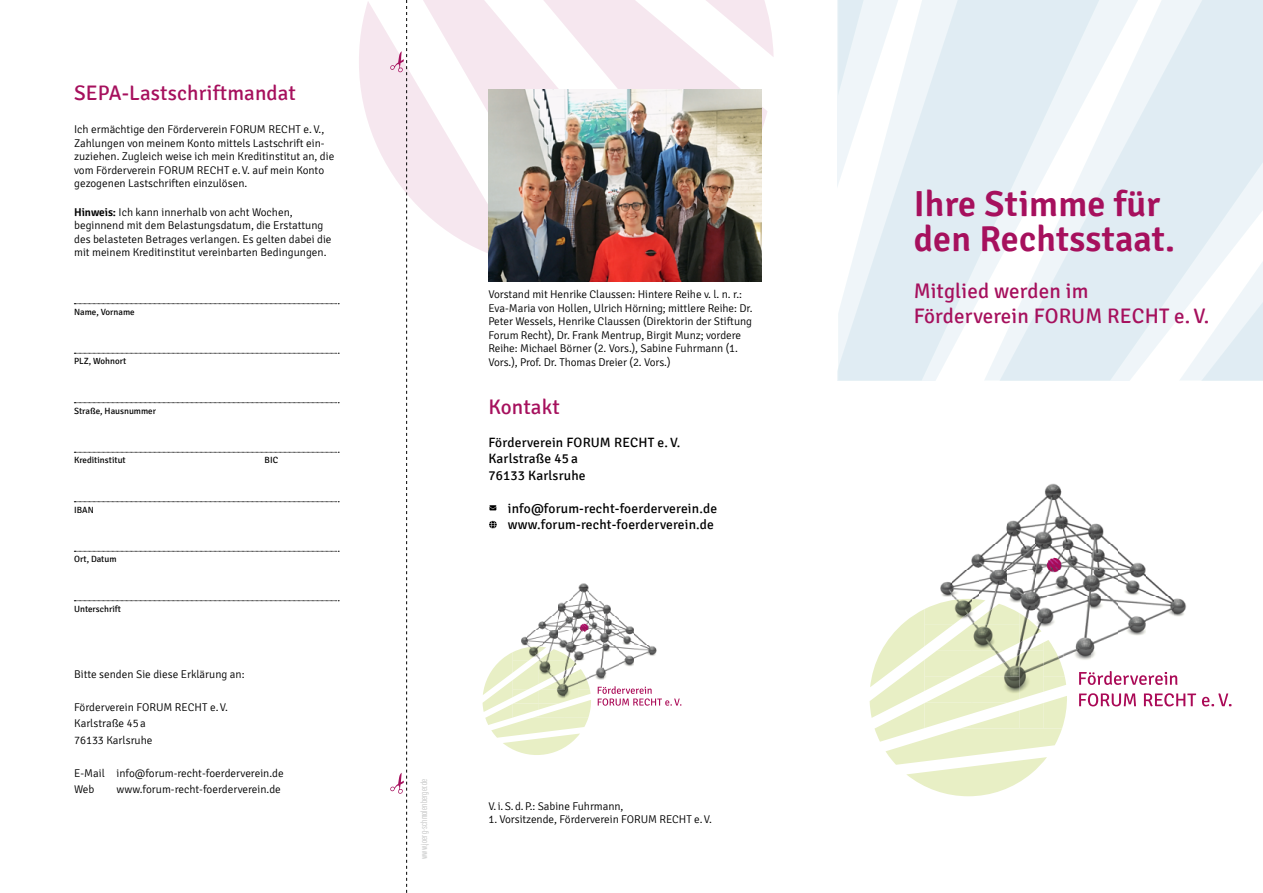
<style>
.page{position:relative;width:1263px;height:893px;background:#fff}
.page>*{position:absolute;margin:0;border:0;box-sizing:border-box;transform-origin:0 0}
.Header_1{font:600 36px/35.4px "Signika";letter-spacing:.005em;color:#a6105d}
.Header_1-2{font:21px/25.2px "Signika";letter-spacing:.005em;color:#a6105d}
.Body_9_0{font:13.5px/16.5px "Signika";letter-spacing:.01em;color:#000}
.Beitritt{font:300 11.25px/13.5px "Signika";color:#000}
.BU{font:300 11.25px/13.5px "Signika";letter-spacing:-.005em;color:#000}
.Beitritt_Form{font:9px "Signika";color:#000}
.t1{font:500 8.7px "Korolev Compressed";letter-spacing:.02em;color:#c5c6c6}
.s1{font-weight:600}
</style>
<div class="page">
<svg style="left:839px;top:0;width:424px;height:381px;fill:#e0ecf3"></svg>
<svg style="left:359px;top:0;width:415px;height:268px;fill:#f7eaf0"></svg>
<svg style="left:482px;top:583px;width:199px;height:172px"></svg>
<img style="left:488px;top:89px;width:274px;height:193px">
<img style="left:940px;top:483px;width:231px;height:114px">
<img style="left:953px;top:597px;width:24px;height:2px">
<img style="left:1010px;top:597px;width:177px;height:52px">
<svg style="left:870px;top:609px;width:192px;height:187px"></svg>
<img style="left:1065px;top:649px;width:128px;height:58px">
<img style="left:1020px;top:699px;width:15px;height:3px">
<img style="left:1035px;top:699px;width:8px;height:3px">
<img style="left:924px;top:599px;width:96px;height:103px">
<img style="left:1019px;top:613px;width:24px;height:86px">
<img style="left:1043px;top:640px;width:22px;height:37px">
<img style="left:1043px;top:677px;width:24px;height:51px">
<img style="left:924px;top:702px;width:119px;height:26px">
<svg style="left:1046px;top:558px;width:15px;height:14px"></svg>
<svg style="left:1079px;top:693px;width:152px;height:13px"></svg>
<svg style="left:1079px;top:671px;width:98px;height:14px"></svg>
<svg style="left:489px;top:521px;width:8px;height:7px"></svg>
<svg style="left:489px;top:505px;width:7px;height:5px"></svg>
<svg style="left:74px;top:303px;width:265px;height:1px"></svg>
<svg style="left:74px;top:353px;width:265px;height:1px"></svg>
<svg style="left:74px;top:402px;width:265px;height:1px"></svg>
<svg style="left:74px;top:452px;width:265px;height:1px"></svg>
<svg style="left:74px;top:501px;width:265px;height:1px"></svg>
<svg style="left:74px;top:551px;width:265px;height:1px"></svg>
<svg style="left:74px;top:600px;width:265px;height:1px"></svg>
<svg style="left:390px;top:0;width:17px;height:893px"></svg>
<svg style="left:838px;top:0;width:1px;height:381px"></svg>
<p class="Header_1-2" style="left:74px;top:81px;width:223px">SEPA-Lastschriftmandat</p>
<p class="Beitritt" style="left:74px;top:123px;width:262px">Ich ermächtige den Förderverein FORUM RECHT e.V., Zahlungen von meinem Konto mittels Lastschrift ein&shy;zuziehen. Zugleich weise ich mein Kreditinstitut an, die vom Förderverein FORUM RECHT e.V. auf mein Konto gezogenen Lastschriften einzulösen.</p>
<p class="Beitritt" style="left:74px;top:205px;width:259px"><span class="s1">Hinweis:</span> Ich kann innerhalb von acht Wochen, beginnend mit dem Belastungsdatum, die Erstattung des belasteten Betrages verlangen. Es gelten dabei die mit meinem Kreditinstitut vereinbarten Bedingungen.</p>
<p class="Beitritt_Form" style="left:74px;top:306px;width:62px">Name, Vorname</p>
<p class="Beitritt_Form" style="left:74px;top:356px;width:54px">PLZ, Wohnort</p>
<p class="Beitritt_Form" style="left:74px;top:405px;width:84px">Straße, Hausnummer</p>
<p class="Beitritt_Form" style="left:74px;top:455px;width:53px">Kreditinstitut</p>
<p class="Beitritt_Form" style="left:265px;top:455px;width:15px">BIC</p>
<p class="Beitritt_Form" style="left:74px;top:504px;width:21px">IBAN</p>
<p class="Beitritt_Form" style="left:74px;top:554px;width:44px">Ort, Datum</p>
<p class="Beitritt_Form" style="left:74px;top:603px;width:48px">Unterschrift</p>
<p class="Beitritt" style="left:74px;top:667px;width:172px">Bitte senden Sie diese Erklärung an:</p>
<p class="Beitritt" style="left:74px;top:700px;width:155px">Förderverein FORUM RECHT e.V.</p>
<p class="Beitritt" style="left:74px;top:717px;width:73px">Karlstraße 45a</p>
<p class="Beitritt" style="left:74px;top:733px;width:80px">76133 Karlsruhe</p>
<p class="Beitritt" style="left:74px;top:766px;width:211px">E-Mail info@forum-recht-foerderverein.de</p>
<p class="Beitritt" style="left:74px;top:783px;width:22px">Web</p>
<p class="Beitritt" style="left:117px;top:783px;width:166px">www.forum-recht-foerderverein.de</p>
<p class="BU" style="left:488px;top:288px;width:266px">Vorstand mit Henrike Claussen: Hintere Reihe v. l. n. r.:<br>Eva-Maria von Hollen, Ulrich Hörning; mittlere Reihe: Dr.<br>Peter Wessels, Henrike Claussen (Direktorin der Stiftung Forum Recht), Dr. Frank Mentrup, Birgit Munz; vordere Reihe: Michael Börner (2. Vors.), Sabine Fuhrmann (1.<br>Vors.), Prof. Dr. Thomas Dreier (2. Vors.)</p>
<p class="Header_1-2" style="left:488px;top:394px;width:73px">Kontakt</p>
<p class="Body_9_0" style="left:488px;top:434px;width:193px">Förderverein FORUM RECHT e. V.<br>Karlstraße 45 a<br>76133 Karlsruhe</p>
<p class="Body_9_0" style="left:508px;top:500px;width:211px">info@forum-recht-foerderverein.de www.forum-recht-foerderverein.de</p>
<p class="t1" style="left:419px;top:859px;width:82px;rotate:-90deg">www.joerg-schmalenberger.de</p>
<p class="BU" style="left:488px;top:799px;width:137px">V.i.S.d.P.: Sabine Fuhrmann,</p>
<p class="BU" style="left:488px;top:813px;width:225px">1. Vorsitzende, Förderverein FORUM RECHT e.V.</p>
<p class="Header_1" style="left:914px;top:186px;width:263px">Ihre Stimme für den Rechtsstaat.</p>
<p class="Header_1-2" style="left:914px;top:279px;width:297px">Mitglied werden im<br>Förderverein FORUM RECHT e.V.</p>
</div>
